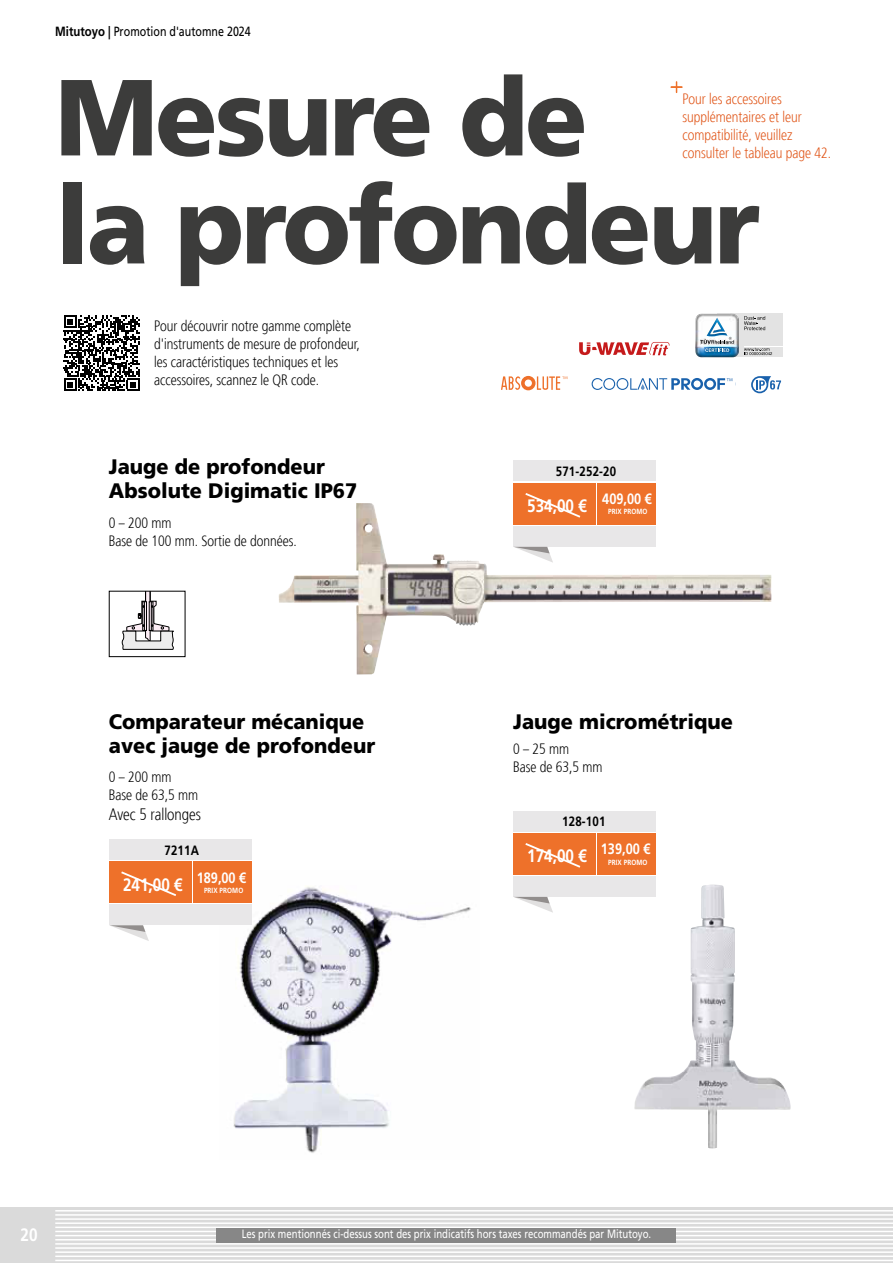
<style>
.page{position:relative;width:893px;height:1263px;background:#fff}
.page>*{position:absolute;margin:0;border:0;box-sizing:border-box;transform-origin:0 0}
.t1{font:900 108px/108px "Mitutoyo Frutiger";letter-spacing:-.025em;color:#3c3c3b}
.t2{font:900 21px/24px "Mitutoyo Frutiger";color:#000}
.t3{font:700 18px "Mitutoyo Frutiger";color:#fff}
.t4{font:300 16.5px "Mitutoyo Frutiger";color:#000}
.t5{font:300 15px/18px "Mitutoyo Frutiger";color:#000}
.t6{font:300 15px/18px "Mitutoyo Frutiger";color:#e05315}
.t7{font:700 15px "Mitutoyo Frutiger";color:#fff}
.t8{font:700 13.5px "Mitutoyo Frutiger";letter-spacing:.015em;color:#000}
.t9{font:13.35px "Mitutoyo Frutiger";color:#000}
.t10{font:12px "Mitutoyo Frutiger";color:#fff}
.t11{font:700 7.5px "Mitutoyo Frutiger";letter-spacing:.01em;color:#fff}
.s1{font-weight:700}
</style>
<div class="page">
<div style="left:0;top:1208px;width:55px;height:55px;background:#dadada"></div>
<div style="left:55px;top:1208px;width:838px;height:55px;background:#dadada"></div>
<hr style="left:55px;top:1210px;width:838px;height:1px;background:#fff">
<hr style="left:55px;top:1214px;width:838px;height:2px;background:#fff">
<hr style="left:55px;top:1218px;width:838px;height:2px;background:#fff">
<hr style="left:55px;top:1222px;width:838px;height:2px;background:#fff">
<hr style="left:55px;top:1226px;width:838px;height:2px;background:#fff">
<hr style="left:55px;top:1231px;width:838px;height:1px;background:#fff">
<hr style="left:55px;top:1235px;width:838px;height:1px;background:#fff">
<hr style="left:55px;top:1239px;width:838px;height:1px;background:#fff">
<hr style="left:55px;top:1243px;width:838px;height:1px;background:#fff">
<hr style="left:55px;top:1247px;width:838px;height:2px;background:#fff">
<hr style="left:55px;top:1251px;width:838px;height:2px;background:#fff">
<hr style="left:55px;top:1255px;width:838px;height:2px;background:#fff">
<hr style="left:55px;top:1260px;width:838px;height:1px;background:#fff">
<img style="left:279px;top:503px;width:492px;height:171px">
<img style="left:634px;top:885px;width:157px;height:263px">
<svg style="left:64px;top:315px;width:75px;height:76px"></svg>
<div style="left:513px;top:483px;width:143px;height:43px;background:#fff"></div>
<div style="left:513px;top:483px;width:83px;height:42px;background:#ee712a"></div>
<div style="left:597px;top:483px;width:59px;height:42px;background:#ee712a"></div>
<div style="left:513px;top:526px;width:143px;height:21px;background:#e8e7e8"></div>
<div style="left:513px;top:460px;width:143px;height:21px;background:#e8e7e8"></div>
<svg style="left:513px;top:547px;width:40px;height:16px"></svg>
<svg style="left:525px;top:493px;width:56px;height:25px"></svg>
<div style="left:513px;top:833px;width:83px;height:42px;background:#ee712a"></div>
<div style="left:597px;top:833px;width:59px;height:42px;background:#ee712a"></div>
<div style="left:513px;top:876px;width:143px;height:21px;background:#e8e7e8"></div>
<div style="left:513px;top:810px;width:143px;height:21px;background:#e8e7e8"></div>
<svg style="left:514px;top:897px;width:39px;height:16px"></svg>
<svg style="left:525px;top:843px;width:56px;height:25px"></svg>
<img style="left:233px;top:886px;width:238px;height:267px">
<div style="left:109px;top:861px;width:143px;height:43px;background:#fff"></div>
<div style="left:109px;top:861px;width:83px;height:42px;background:#ee712a"></div>
<div style="left:193px;top:861px;width:59px;height:42px;background:#ee712a"></div>
<div style="left:109px;top:904px;width:143px;height:21px;background:#e8e7e8"></div>
<div style="left:109px;top:839px;width:143px;height:21px;background:#e8e7e8"></div>
<svg style="left:110px;top:925px;width:39px;height:16px"></svg>
<svg style="left:121px;top:871px;width:55px;height:25px"></svg>
<svg style="left:501px;top:376px;width:66px;height:14px"></svg>
<svg style="left:592px;top:378px;width:140px;height:12px"></svg>
<div style="left:717px;top:314px;width:65px;height:43px;background:#e3e3e3"></div>
<svg style="left:695px;top:314px;width:77px;height:43px"></svg>
<hr style="left:744px;top:346px;width:38px;height:1px;background:#fff">
<div style="left:109px;top:591px;width:76px;height:66px;border:1px solid #000"></div>
<svg style="left:122px;top:591px;width:52px;height:58px"></svg>
<svg style="left:751px;top:376px;width:30px;height:17px"></svg>
<svg style="left:671px;top:82px;width:11px;height:10px"></svg>
<svg style="left:579px;top:342px;width:90px;height:13px"></svg>
<div style="left:217px;top:1228px;width:459px;height:14px;background:#878787"></div>
<p class="t9" style="left:55px;top:23px;width:197px"><span class="s1">Mitutoyo |</span> Promotion d'automne 2024</p>
<h1 class="t1" style="left:55px;top:63px;width:706px">Mesure de<br>la profondeur</h1>
<p class="t6" style="left:682px;top:91px;width:150px">Pour les accessoires supplémentaires et leur compatibilité, veuillez consulter le tableau page 42.</p>
<p class="t5" style="left:154px;top:318px;width:207px">Pour découvrir notre gamme complète d'instruments de mesure de profondeur, les caractéristiques techniques et les accessoires, scannez le QR code.</p>
<h2 class="t2" style="left:109px;top:455px;width:250px">Jauge de profondeur<br>Absolute Digimatic IP67</h2>
<p class="t5" style="left:109px;top:515px;width:190px">0 – 200 mm<br>Base de 100 mm. Sortie de données.</p>
<p class="t8" style="left:556px;top:463px;width:62px">571-252-20</p>
<p class="t11" style="left:608px;top:507px;width:41px">PRIX PROMO</p>
<p class="t7" style="left:602px;top:490px;width:51px">409,00 €</p>
<p class="t3" style="left:527px;top:495px;width:61px">534,00 €</p>
<h2 class="t2" style="left:109px;top:709px;width:268px">Comparateur mécanique avec jauge de profondeur</h2>
<h2 class="t2" style="left:513px;top:709px;width:221px">Jauge micrométrique</h2>
<p class="t5" style="left:513px;top:740px;width:91px">0 – 25 mm<br>Base de 63,5 mm</p>
<p class="t5" style="left:109px;top:769px;width:91px">0 – 200 mm<br>Base de 63,5 mm</p>
<p class="t4" style="left:109px;top:807px;width:94px">Avec 5 rallonges</p>
<p class="t8" style="left:562px;top:813px;width:45px">128-101</p>
<p class="t8" style="left:164px;top:842px;width:36px">7211A</p>
<p class="t3" style="left:123px;top:873px;width:61px">241,00 €</p>
<p class="t7" style="left:197px;top:868px;width:51px">189,00 €</p>
<p class="t11" style="left:204px;top:886px;width:41px">PRIX PROMO</p>
<p class="t3" style="left:527px;top:845px;width:61px">174,00 €</p>
<p class="t7" style="left:601px;top:840px;width:51px">139,00 €</p>
<p class="t11" style="left:608px;top:857px;width:41px">PRIX PROMO</p>
<p class="t3" style="left:21px;top:1224px;width:19px">20</p>
<p class="t10" style="left:242px;top:1227px;width:411px">Les prix mentionnés ci-dessus sont des prix indicatifs hors taxes recommandés par Mitutoyo.</p>
</div>
